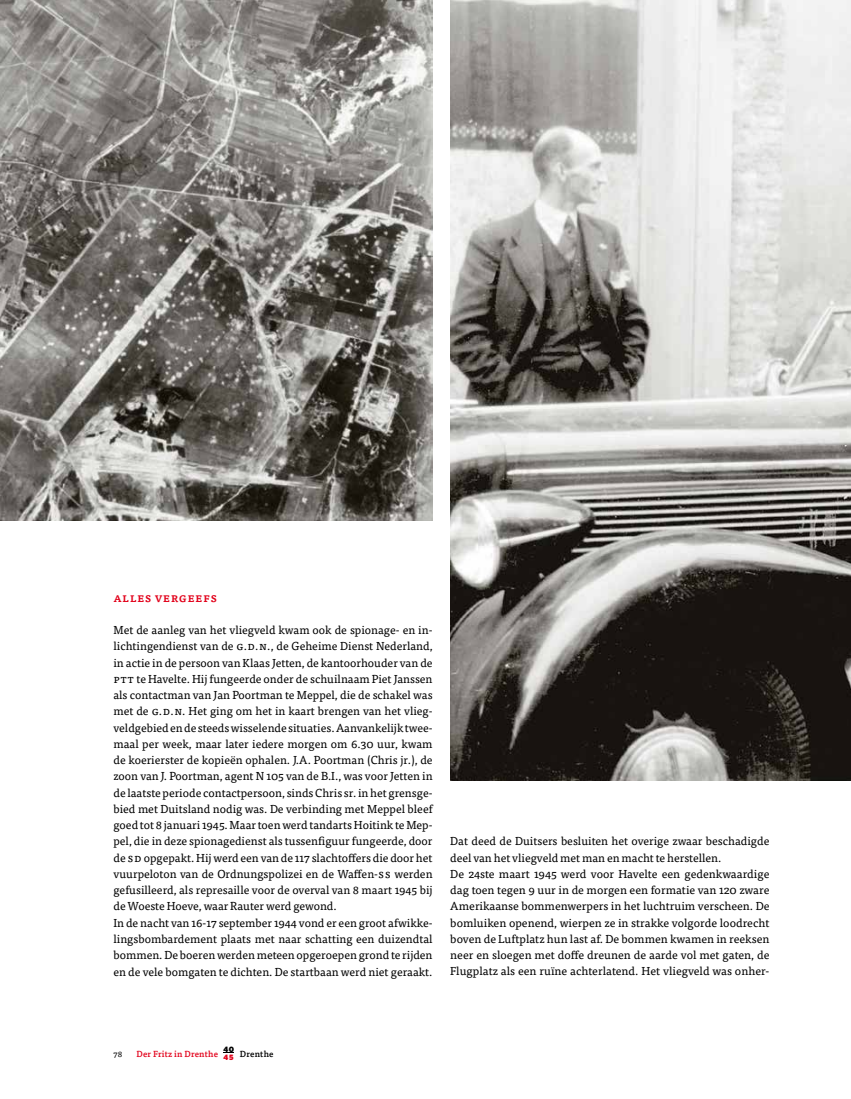
<style>
.page{position:relative;width:851px;height:1099px;background:#fff}
.page>*{position:absolute;margin:0;border:0;box-sizing:border-box;transform-origin:0 0}
.t1{font:500 12.5px "Tisa Pro";letter-spacing:.04em;color:#e2001a}
.t2{font:11.5px/16.2px "Tisa Pro";color:#000}
.t3{font:500 8.75px "Tisa Pro";letter-spacing:.02em;color:#e2001a}
.t4{font:500 8.75px "Tisa Pro";letter-spacing:.02em;color:#000}
.t5{font:8.38px "Tisa Pro";color:#000}
.t6{font:900 7.38px "Nobel";color:#000}
.t7{font:900 7.38px "Nobel";color:#e2001a}
</style>
<div class="page">
<img style="left:450px;top:0;width:400px;height:780px">
<img style="left:0;top:0;width:432px;height:520px">
<p class="t1" style="left:113px;top:587px;width:105px">Alles vergeefs</p>
<p class="t2" style="left:113px;top:621px;width:321px">Met de aanleg van het vliegveld kwam ook de spionage- en in&shy;lichtingendienst van de G.D.N., de Geheime Dienst Nederland, in actie in de persoon van Klaas Jetten, de kantoorhouder van de PTT te Havelte. Hij fungeerde onder de schuilnaam Piet Janssen als contactman van Jan Poortman te Meppel, die de schakel was met de G.D.N. Het ging om het in kaart brengen van het vlieg&shy;veldgebied en de steeds wisselende situaties. Aanvankelijk twee&shy;maal per week, maar later iedere morgen om 6.30 uur, kwam de koerierster de kopieën ophalen. J.A. Poortman (Chris jr.), de zoon van J. Poortman, agent N 105 van de B.I., was voor Jetten in de laatste periode contactpersoon, sinds Chris sr. in het grensge&shy;bied met Duitsland nodig was. De verbinding met Meppel bleef goed tot 8 januari 1945. Maar toen werd tandarts Hoitink te Mep&shy;pel, die in deze spionagedienst als tussenfiguur fungeerde, door de S D opgepakt. Hij werd een van de 117 slachtoffers die door het vuurpeloton van de Ordnungspolizei en de Waffen-SS werden gefusilleerd, als represaille voor de overval van 8 maart 1945 bij de Woeste Hoeve, waar Rauter werd gewond.<br>In de nacht van 16-17 september 1944 vond er een groot afwikke&shy;lingsbombardement plaats met naar schatting een duizendtal bommen. De boeren werden meteen opgeroepen grond te rijden en de vele bomgaten te dichten. De startbaan werd niet geraakt.</p>
<p class="t2" style="left:450px;top:832px;width:320px">Dat deed de Duitsers besluiten het overige zwaar beschadigde deel van het vliegveld met man en macht te herstellen.<br>De 24ste maart 1945 werd voor Havelte een gedenkwaardige dag toen tegen 9 uur in de morgen een formatie van 120 zware Amerikaanse bommenwerpers in het luchtruim verscheen. De bomluiken openend, wierpen ze in strakke volgorde loodrecht boven de Luftplatz hun last af. De bommen kwamen in reeksen neer en sloegen met doffe dreunen de aarde vol met gaten, de Flugplatz als een ruïne achterlatend. Het vliegveld was onher-</p>
<p class="t6" style="left:223px;top:1044px;width:12px">40</p>
<p class="t7" style="left:223px;top:1052px;width:12px">45</p>
<p class="t5" style="left:113px;top:1047px;width:10px">78</p>
<p class="t3" style="left:137px;top:1046px;width:83px">Der Fritz in Drenthe</p>
<p class="t4" style="left:240px;top:1046px;width:35px">Drenthe</p>
</div>
